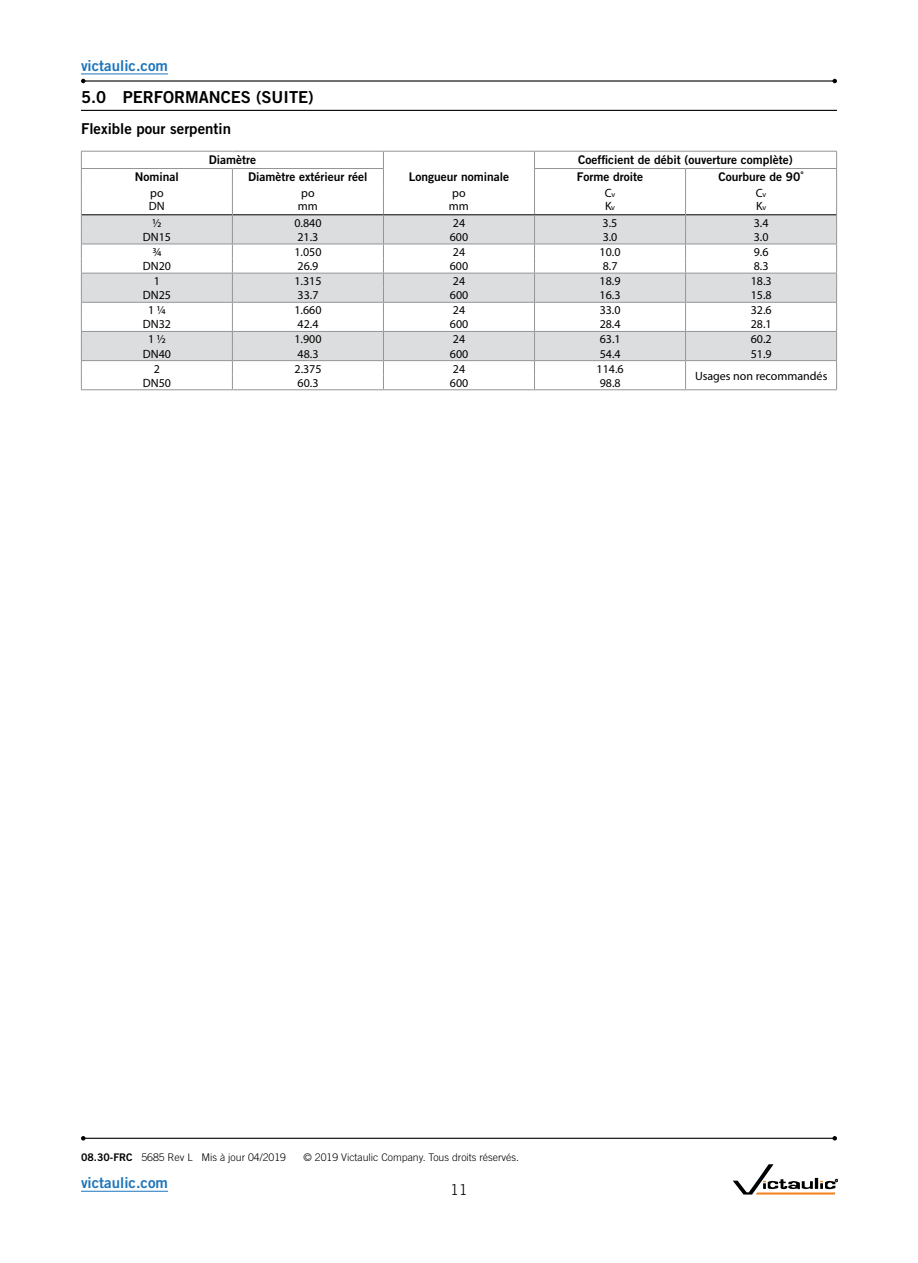
<style>
.page{position:relative;width:918px;height:1263px;background:#fff}
.page>*{position:absolute;margin:0;border:0;box-sizing:border-box;transform-origin:0 0}
.t1{font:16.5px "Trade Gothic LT Std Bd 2";color:#000}
.t2{font:15px "Trade Gothic LT Std Bd 2";color:#1c75bc}
.t3{font:15px "Trade Gothic LT Std Bd 2";color:#000}
.t4{font:300 15px "Trade Gothic LT Std";color:#000}
.t5{font:12px/13.5px "Myriad Pro";color:#000}
.t6{font:12px "Trade Gothic LT Std Bd 2";color:#000}
.t7{font:300 10.5px "Trade Gothic LT Std";color:#000}
.s1{font-size:7.8px}
.s2{font-family:"Trade Gothic LT Std Bd 2";font-weight:400}
</style>
<div class="page">
<hr style="left:81px;top:1191px;width:87px;height:1px;background:#1c75bc">
<hr style="left:83px;top:80px;width:752px;height:2px;background:#000">
<svg style="left:81px;top:79px;width:5px;height:4px"></svg>
<svg style="left:832px;top:79px;width:5px;height:4px"></svg>
<hr style="left:81px;top:74px;width:87px;height:1px;background:#1c75bc">
<hr style="left:83px;top:1138px;width:752px;height:1px;background:#000">
<svg style="left:81px;top:1136px;width:5px;height:4px"></svg>
<svg style="left:832px;top:1136px;width:5px;height:4px"></svg>
<svg style="left:733px;top:1164px;width:105px;height:30px"></svg>
<hr style="left:81px;top:110px;width:756px;height:1px;background:#000">
<svg style="left:82px;top:215px;width:754px;height:145px;fill:#dcddde"></svg>
<hr style="left:82px;top:214px;width:150px;height:1px;background:#000">
<hr style="left:233px;top:214px;width:150px;height:1px;background:#000">
<hr style="left:81px;top:168px;width:151px;height:1px;background:#939598">
<hr style="left:232px;top:168px;width:152px;height:1px;background:#939598">
<hr style="left:383px;top:151px;width:152px;height:1px;background:#939598">
<hr style="left:534px;top:168px;width:152px;height:1px;background:#939598">
<hr style="left:686px;top:168px;width:151px;height:1px;background:#939598">
<hr style="left:81px;top:244px;width:151px;height:1px;background:#939598">
<hr style="left:232px;top:244px;width:151px;height:1px;background:#939598">
<hr style="left:383px;top:244px;width:152px;height:1px;background:#939598">
<hr style="left:535px;top:244px;width:151px;height:1px;background:#939598">
<hr style="left:686px;top:244px;width:151px;height:1px;background:#939598">
<hr style="left:81px;top:273px;width:151px;height:1px;background:#939598">
<hr style="left:232px;top:273px;width:151px;height:1px;background:#939598">
<hr style="left:383px;top:273px;width:152px;height:1px;background:#939598">
<hr style="left:535px;top:273px;width:151px;height:1px;background:#939598">
<hr style="left:686px;top:273px;width:151px;height:1px;background:#939598">
<hr style="left:686px;top:360px;width:151px;height:1px;background:#939598">
<hr style="left:81px;top:331px;width:151px;height:1px;background:#939598">
<hr style="left:232px;top:331px;width:151px;height:1px;background:#939598">
<hr style="left:383px;top:331px;width:152px;height:1px;background:#939598">
<hr style="left:535px;top:331px;width:151px;height:1px;background:#939598">
<hr style="left:686px;top:331px;width:151px;height:1px;background:#939598">
<hr style="left:383px;top:214px;width:152px;height:1px;background:#000">
<hr style="left:535px;top:214px;width:150px;height:1px;background:#000">
<hr style="left:686px;top:214px;width:150px;height:1px;background:#000">
<hr style="left:81px;top:302px;width:151px;height:1px;background:#939598">
<hr style="left:232px;top:302px;width:151px;height:1px;background:#939598">
<hr style="left:383px;top:302px;width:152px;height:1px;background:#939598">
<hr style="left:535px;top:302px;width:151px;height:1px;background:#939598">
<hr style="left:686px;top:302px;width:151px;height:1px;background:#939598">
<svg style="left:836px;top:152px;width:1px;height:237px"></svg>
<hr style="left:81px;top:360px;width:151px;height:1px;background:#939598">
<hr style="left:232px;top:360px;width:151px;height:1px;background:#939598">
<hr style="left:383px;top:360px;width:152px;height:1px;background:#939598">
<hr style="left:535px;top:360px;width:151px;height:1px;background:#939598">
<hr style="left:81px;top:389px;width:151px;height:1px;background:#939598">
<hr style="left:232px;top:389px;width:151px;height:1px;background:#939598">
<hr style="left:383px;top:389px;width:152px;height:1px;background:#939598">
<hr style="left:535px;top:389px;width:151px;height:1px;background:#939598">
<hr style="left:686px;top:389px;width:151px;height:1px;background:#939598">
<hr style="left:81px;top:151px;width:151px;height:1px;background:#939598">
<svg style="left:81px;top:152px;width:1px;height:237px"></svg>
<hr style="left:232px;top:151px;width:151px;height:1px;background:#939598">
<hr style="left:535px;top:151px;width:151px;height:1px;background:#939598">
<hr style="left:686px;top:151px;width:151px;height:1px;background:#939598">
<svg style="left:685px;top:169px;width:1px;height:220px"></svg>
<svg style="left:232px;top:169px;width:1px;height:220px"></svg>
<svg style="left:383px;top:152px;width:1px;height:237px"></svg>
<svg style="left:534px;top:152px;width:1px;height:237px"></svg>
<p class="t2" style="left:81px;top:56px;width:89px">victaulic.com</p>
<h1 class="t1" style="left:81px;top:87px;width:234px">5.0 PERFORMANCES (SUITE)</h1>
<p class="t3" style="left:81px;top:119px;width:152px">Flexible pour serpentin</p>
<p class="t6" style="left:209px;top:152px;width:49px">Diamètre</p>
<p class="t6" style="left:578px;top:152px;width:216px">Coefficient de débit (ouverture complète)</p>
<p class="t6" style="left:135px;top:170px;width:46px">Nominal</p>
<p class="t6" style="left:248px;top:170px;width:121px">Diamètre extérieur réel</p>
<p class="t6" style="left:577px;top:170px;width:68px">Forme droite</p>
<p class="t6" style="left:718px;top:170px;width:87px">Courbure de 90˚</p>
<p class="t5" style="left:149px;top:186px;width:17px">po<br>DN</p>
<p class="t5" style="left:298px;top:186px;width:22px">po mm</p>
<p class="t5" style="left:449px;top:186px;width:22px">po mm</p>
<p class="t5" style="left:605px;top:186px;width:12px">C<span class="s1">v<br></span>K<span class="s1">v</span></p>
<p class="t5" style="left:756px;top:186px;width:12px">C<span class="s1">v<br></span>K<span class="s1">v</span></p>
<p class="t5" style="left:152px;top:216px;width:10px">½</p>
<p class="t5" style="left:294px;top:216px;width:29px">0.840</p>
<p class="t5" style="left:453px;top:216px;width:14px">24</p>
<p class="t5" style="left:603px;top:216px;width:16px">3.5</p>
<p class="t5" style="left:754px;top:216px;width:16px">3.4</p>
<p class="t5" style="left:143px;top:230px;width:30px">DN15</p>
<p class="t5" style="left:297px;top:230px;width:22px">21.3</p>
<p class="t5" style="left:450px;top:230px;width:20px">600</p>
<p class="t5" style="left:603px;top:230px;width:16px">3.0</p>
<p class="t5" style="left:754px;top:230px;width:16px">3.0</p>
<p class="t5" style="left:152px;top:245px;width:10px">¾</p>
<p class="t5" style="left:294px;top:245px;width:29px">1.050</p>
<p class="t5" style="left:453px;top:245px;width:14px">24</p>
<p class="t5" style="left:600px;top:245px;width:22px">10.0</p>
<p class="t5" style="left:754px;top:245px;width:16px">9.6</p>
<p class="t5" style="left:143px;top:259px;width:30px">DN20</p>
<p class="t5" style="left:298px;top:259px;width:22px">26.9</p>
<p class="t5" style="left:450px;top:259px;width:20px">600</p>
<p class="t5" style="left:603px;top:259px;width:16px">8.7</p>
<p class="t5" style="left:754px;top:259px;width:16px">8.3</p>
<p class="t5" style="left:154px;top:274px;width:8px">1</p>
<p class="t5" style="left:294px;top:274px;width:29px">1.315</p>
<p class="t5" style="left:453px;top:274px;width:14px">24</p>
<p class="t5" style="left:600px;top:274px;width:22px">18.9</p>
<p class="t5" style="left:751px;top:274px;width:22px">18.3</p>
<p class="t5" style="left:143px;top:288px;width:30px">DN25</p>
<p class="t5" style="left:298px;top:288px;width:22px">33.7</p>
<p class="t5" style="left:450px;top:288px;width:20px">600</p>
<p class="t5" style="left:600px;top:288px;width:22px">16.3</p>
<p class="t5" style="left:751px;top:288px;width:22px">15.8</p>
<p class="t5" style="left:148px;top:303px;width:18px">1 ¼</p>
<p class="t5" style="left:294px;top:303px;width:29px">1.660</p>
<p class="t5" style="left:453px;top:303px;width:14px">24</p>
<p class="t5" style="left:600px;top:303px;width:22px">33.0</p>
<p class="t5" style="left:751px;top:303px;width:22px">32.6</p>
<p class="t5" style="left:143px;top:317px;width:30px">DN32</p>
<p class="t5" style="left:298px;top:317px;width:22px">42.4</p>
<p class="t5" style="left:450px;top:317px;width:20px">600</p>
<p class="t5" style="left:600px;top:317px;width:22px">28.4</p>
<p class="t5" style="left:751px;top:317px;width:22px">28.1</p>
<p class="t5" style="left:148px;top:332px;width:18px">1 ½</p>
<p class="t5" style="left:295px;top:332px;width:29px">1.900</p>
<p class="t5" style="left:453px;top:332px;width:14px">24</p>
<p class="t5" style="left:600px;top:332px;width:22px">63.1</p>
<p class="t5" style="left:751px;top:332px;width:22px">60.2</p>
<p class="t5" style="left:143px;top:347px;width:30px">DN40</p>
<p class="t5" style="left:298px;top:347px;width:22px">48.3</p>
<p class="t5" style="left:450px;top:347px;width:20px">600</p>
<p class="t5" style="left:600px;top:347px;width:22px">54.4</p>
<p class="t5" style="left:751px;top:347px;width:22px">51.9</p>
<p class="t5" style="left:154px;top:362px;width:8px">2</p>
<p class="t5" style="left:295px;top:362px;width:29px">2.375</p>
<p class="t5" style="left:453px;top:362px;width:14px">24</p>
<p class="t5" style="left:597px;top:362px;width:29px">114.6</p>
<p class="t5" style="left:695px;top:369px;width:134px">Usages non recommandés</p>
<p class="t5" style="left:143px;top:376px;width:30px">DN50</p>
<p class="t5" style="left:298px;top:376px;width:22px">60.3</p>
<p class="t5" style="left:450px;top:376px;width:20px">600</p>
<p class="t5" style="left:600px;top:376px;width:22px">98.8</p>
<p class="t6" style="left:409px;top:170px;width:102px">Longueur nominale</p>
<p class="t7" style="left:81px;top:1151px;width:207px"><span class="s2">08.30-FRC</span> 5685 Rev L Mis à jour 04/2019</p>
<p class="t7" style="left:304px;top:1151px;width:217px">© 2019 Victaulic Company. Tous droits réservés.</p>
<p class="t2" style="left:81px;top:1173px;width:89px">victaulic.com</p>
<p class="t4" style="left:451px;top:1181px;width:18px">11</p>
</div>
